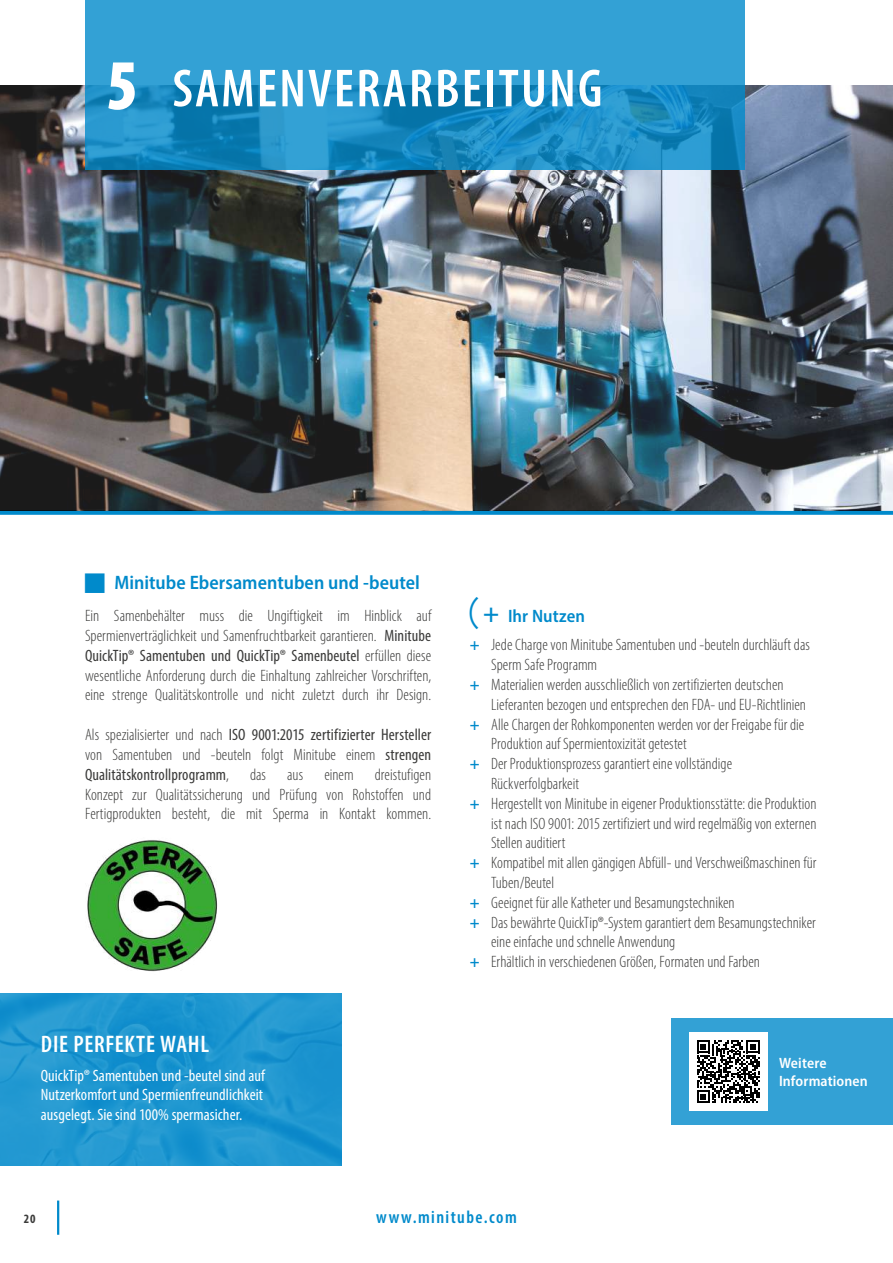
<style>
.page{position:relative;width:893px;height:1263px;background:#fff}
.page>*{position:absolute;margin:0;border:0;box-sizing:border-box;transform-origin:0 0}
.t1{font:600 condensed 54px "Myriad Pro";letter-spacing:.04em;color:#fff}
.t2{font:600 condensed 24px "Myriad Pro";letter-spacing:.03em;color:#fff}
.t3{font:600 semi-condensed 19.5px "Myriad Pro";color:#008acb}
.t4{font:600 condensed 18px "Myriad Pro";letter-spacing:.08em;color:#008acb}
.t5{font:600 semi-condensed 18px "Myriad Pro";letter-spacing:.005em;color:#008acb}
.t6{font:300 condensed 16.5px/19.8px "Myriad Pro";color:#3b3b3a;text-align:justify}
.t7{font:condensed 16.5px/19.8px "Myriad Pro";letter-spacing:.005em;color:#3b3b3a;text-align:justify}
.t8{font:condensed 16.5px/19.8px "Myriad Pro";letter-spacing:.005em;color:#fff;text-align:justify}
.t9{font:600 semi-condensed 15px/18px "Myriad Pro";letter-spacing:.01em;color:#fff}
.t10{font:700 condensed 12.75px "Myriad Pro";color:#3b3b3a}
.s1{font-weight:900;font-size:72px}
.s2{font-weight:400}
.s3{font-weight:300}
.s4{font-family:"MS Gothic";font-weight:400;font-stretch:normal;font-size:36px}
.s5{font-size:27px}
.s6{font-weight:700;color:#008acb}
</style>
<div class="page">
<hr style="left:57px;top:1200px;width:2px;height:35px;background:#008acb">
<div style="left:0;top:510px;width:893px;height:5px;background:#008acb"></div>
<img style="left:0;top:85px;width:893px;height:425px">
<svg style="left:85px;top:0;width:659px;height:170px;background:#2695ca"></svg>
<svg style="left:0;top:993px;width:342px;height:172px;background:#1e96d0"></svg>
<img style="left:87px;top:840px;width:131px;height:132px">
<div style="left:672px;top:1018px;width:221px;height:107px;background:#33a1d5"></div>
<div style="left:689px;top:1032px;width:78px;height:79px;background:#fff"></div>
<svg style="left:697px;top:1040px;width:63px;height:63px"></svg>
<h1 class="t1" style="left:106px;top:55px;width:498px"><span class="s1">5</span> SAMENVERARBEITUNG</h1>
<p class="t3" style="left:114px;top:570px;width:307px">Minitube Ebersamentuben und -beutel</p>
<p class="t6" style="left:85px;top:606px;width:348px">Ein Samenbehälter muss die Ungiftigkeit im Hinblick auf Spermienverträglichkeit und Samenfruchtbarkeit garantieren. <span class="s2">Minitube QuickTip® Samentuben und QuickTip® Samenbeutel</span> erfüllen diese wesentliche Anforderung durch die Einhaltung zahlreicher Vorschriften, eine strenge Qualitätskontrolle und nicht zuletzt durch ihr Design.</p>
<p class="t7" style="left:85px;top:724px;width:348px"><span class="s3">Als spezialisierter und nach</span> ISO 9001:2015 zertifizierter Hersteller <span class="s3">von Samentuben und -beuteln folgt Minitube einem</span> strengen Qualitätskontrollprogramm<span class="s3">,</span></p>
<p class="t6" style="left:85px;top:764px;width:348px;text-indent:290px">dreistufigen Konzept zur Qualitätssicherung und Prüfung von Rohstoffen und Fertigprodukten besteht, die mit Sperma in Kontakt kommen.</p>
<p class="t6" style="left:250px;top:764px;width:17px">das</p>
<p class="t6" style="left:287px;top:764px;width:17px">aus</p>
<p class="t6" style="left:324px;top:764px;width:31px">einem</p>
<p class="t5" style="left:461px;top:604px;width:125px"><span class="s4">(</span><span class="s5">+</span> Ihr Nutzen</p>
<p class="t6" style="left:470px;top:635px;width:341px"><span class="s6">+</span> Jede Charge von Minitube Samentuben und -beuteln durchläuft das</p>
<p class="t6" style="left:491px;top:655px;width:108px">Sperm Safe Programm</p>
<p class="t6" style="left:470px;top:674px;width:315px"><span class="s6">+</span> Materialien werden ausschließlich von zertifizierten deutschen</p>
<p class="t6" style="left:491px;top:694px;width:316px">Lieferanten bezogen und entsprechen den FDA- und EU-Richtlinien</p>
<p class="t6" style="left:470px;top:714px;width:336px"><span class="s6">+</span> Alle Chargen der Rohkomponenten werden vor der Freigabe für die</p>
<p class="t6" style="left:491px;top:734px;width:197px">Produktion auf Spermientoxizität getestet</p>
<p class="t6" style="left:470px;top:754px;width:264px"><span class="s6">+</span> Der Produktionsprozess garantiert eine vollständige</p>
<p class="t6" style="left:491px;top:773px;width:89px">Rückverfolgbarkeit</p>
<p class="t6" style="left:470px;top:793px;width:348px"><span class="s6">+</span> Hergestellt von Minitube in eigener Produktionsstätte: die Produktion</p>
<p class="t6" style="left:491px;top:813px;width:327px">ist nach ISO 9001: 2015 zertifiziert und wird regelmäßig von externen</p>
<p class="t6" style="left:491px;top:833px;width:76px">Stellen auditiert</p>
<p class="t6" style="left:470px;top:853px;width:348px"><span class="s6">+</span> Kompatibel mit allen gängigen Abfüll- und Verschweißmaschinen für</p>
<p class="t6" style="left:491px;top:872px;width:65px">Tuben/Beutel</p>
<p class="t6" style="left:470px;top:892px;width:266px"><span class="s6">+</span> Geeignet für alle Katheter und Besamungstechniken</p>
<p class="t6" style="left:470px;top:912px;width:347px"><span class="s6">+</span> Das bewährte QuickTip®-System garantiert dem Besamungstechniker</p>
<p class="t6" style="left:491px;top:932px;width:186px">eine einfache und schnelle Anwendung</p>
<p class="t6" style="left:470px;top:952px;width:292px"><span class="s6">+</span> Erhältlich in verschiedenen Größen, Formaten und Farben</p>
<h2 class="t2" style="left:41px;top:1029px;width:170px">DIE PERFEKTE WAHL</h2>
<p class="t8" style="left:41px;top:1065px;width:226px">QuickTip® Samentuben und -beutel sind auf Nutzerkomfort und Spermienfreundlichkeit ausgelegt. Sie sind 100% spermasicher.</p>
<p class="t9" style="left:779px;top:1054px;width:90px">Weitere<br>Informationen</p>
<p class="t10" style="left:24px;top:1211px;width:13px">20</p>
<p class="t4" style="left:376px;top:1206px;width:142px">www.minitube.com</p>
</div>
